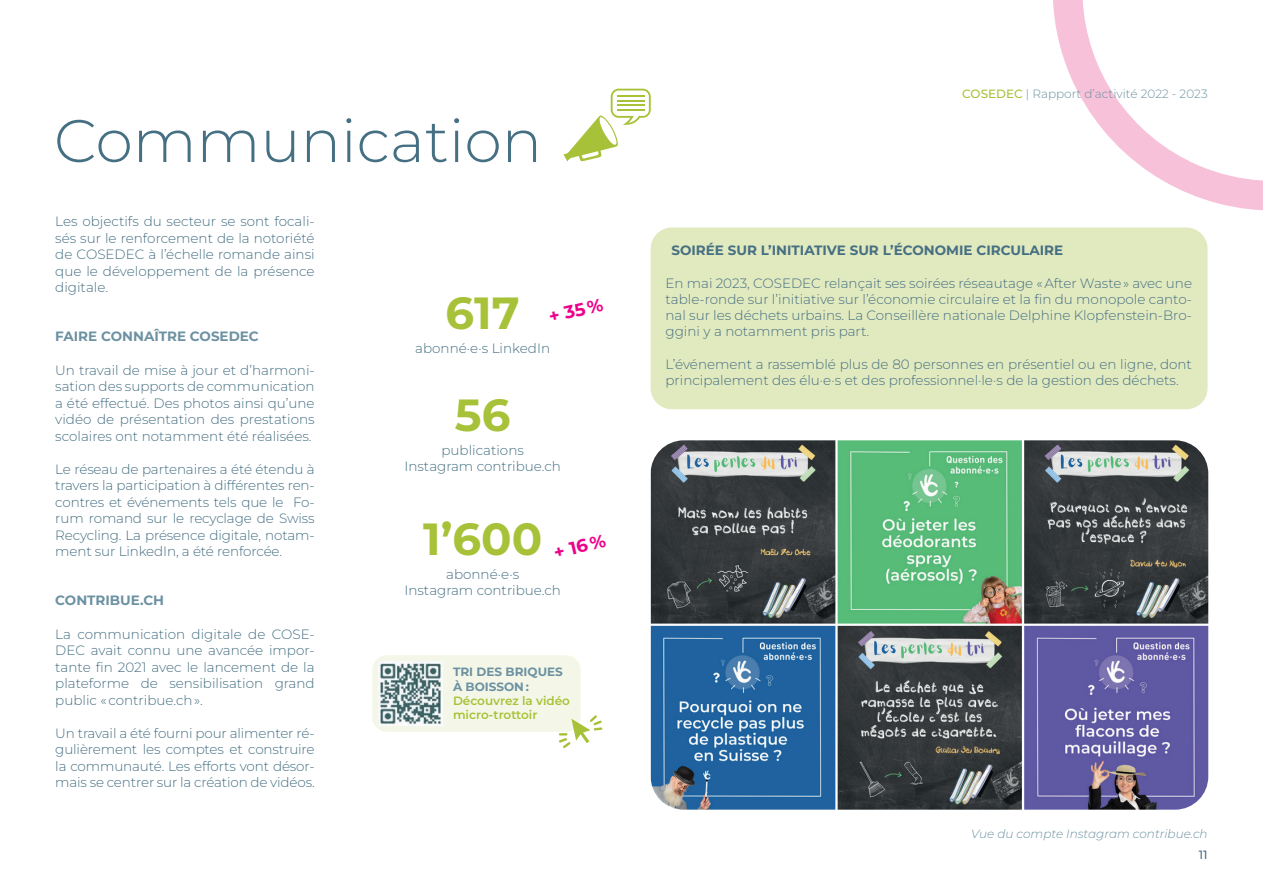
<style>
.page{position:relative;width:1263px;height:893px;background:#fff}
.page>*{position:absolute;margin:0;border:0;box-sizing:border-box;transform-origin:0 0}
.t1{font:300 60px "Montserrat";color:#456f82}
.t2{font:700 45px "Montserrat";color:#a7c239}
.t3{font:700 18px "Montserrat";color:#ed028c}
.t4{font:300 13.5px/16.5px "Montserrat";color:#456f82;text-align:justify}
.t5{font:700 13.5px "Montserrat";color:#456f82}
.t6{font:700 13.5px "Montserrat";color:#6c91a2}
.t7{font:300 12px "Montserrat";color:#6c91a2}
.t8{font:italic 300 12px "Montserrat";color:#6c91a2}
.t9{font:600 12px/14.4px "Montserrat";color:#a7c239}
.t10{font:700 12px/14.4px "Montserrat";color:#6c91a2}
.t11{font:500 12px "Montserrat";color:#456f82}
.s1{font-weight:500;color:#a7c239}
</style>
<div class="page">
<svg style="left:1053px;top:0;width:210px;height:210px"></svg>
<div style="left:651px;top:227px;width:556px;height:182px;background:#e1e9bf;border-radius:21px"></div>
<img style="left:651px;top:440px;width:557px;height:370px">
<div style="left:372px;top:655px;width:209px;height:77px;background:#f4f7e7;border-radius:15px"></div>
<img style="left:379px;top:662px;width:64px;height:63px">
<svg style="left:559px;top:715px;width:43px;height:33px"></svg>
<svg style="left:563px;top:89px;width:88px;height:73px"></svg>
<h1 class="t1" style="left:54px;top:101px;width:489px">Communication</h1>
<p class="t4" style="left:55px;top:213px;width:261px">Les objectifs du secteur se sont focali&shy;sés sur le renforcement de la notoriété de COSEDEC à l’échelle romande ainsi que le développement de la présence digitale.</p>
<p class="t6" style="left:55px;top:328px;width:205px">FAIRE CONNAÎTRE COSEDEC</p>
<p class="t4" style="left:55px;top:361px;width:261px">Un travail de mise à jour et d’harmoni&shy;sation des supports de communication a été effectué. Des photos ainsi qu’une vidéo de présentation des prestations scolaires ont notamment été réalisées.</p>
<p class="t4" style="left:55px;top:460px;width:261px">Le réseau de partenaires a été étendu à travers la participation à différentes ren&shy;contres et événements tels que le Fo&shy;rum romand sur le recyclage de Swiss Recycling. La présence digitale, notam&shy;ment sur LinkedIn, a été renforcée.</p>
<p class="t6" style="left:55px;top:592px;width:110px">CONTRIBUE.CH</p>
<p class="t4" style="left:55px;top:625px;width:261px">La communication digitale de COSE-DEC avait connu une avancée impor&shy;tante fin 2021 avec le lancement de la plateforme de sensibilisation grand public « contribue.ch ».</p>
<p class="t4" style="left:55px;top:724px;width:261px">Un travail a été fourni pour alimenter ré&shy;gulièrement les comptes et construire la communauté. Les efforts vont désor&shy;mais se centrer sur la création de vidéos.</p>
<h2 class="t2" style="left:445px;top:283px;width:76px">617</h2>
<p class="t4" style="left:415px;top:340px;width:136px">abonné·e·s LinkedIn</p>
<h3 class="t3" style="left:546px;top:305px;width:57px;rotate:-13deg">+ 35 %</h3>
<h2 class="t2" style="left:455px;top:385px;width:57px">56</h2>
<p class="t4" style="left:404px;top:442px;width:158px;text-align:center">publications<br>Instagram contribue.ch</p>
<h2 class="t2" style="left:423px;top:509px;width:121px">1’600</h2>
<p class="t4" style="left:404px;top:566px;width:158px;text-align:center">abonné·e·s<br>Instagram contribue.ch</p>
<h3 class="t3" style="left:551px;top:541px;width:54px;rotate:-13deg">+ 16 %</h3>
<p class="t10" style="left:453px;top:664px;width:111px">TRI DES BRIQUES<br>À BOISSON :</p>
<p class="t9" style="left:453px;top:693px;width:119px">Découvrez la vidéo micro-trottoir</p>
<p class="t7" style="left:962px;top:85px;width:247px"><span class="s1">COSEDEC</span> | Rapport d’activité 2022 - 2023</p>
<p class="t5" style="left:671px;top:242px;width:393px">SOIRÉE SUR L’INITIATIVE SUR L’ÉCONOMIE CIRCULAIRE</p>
<p class="t4" style="left:665px;top:275px;width:528px">En mai 2023, COSEDEC relançait ses soirées réseautage « After Waste » avec une table-ronde sur l’initiative sur l’économie circulaire et la fin du monopole canto&shy;nal sur les déchets urbains. La Conseillère nationale Delphine Klopfenstein-Bro&shy;ggini y a notamment pris part.</p>
<p class="t4" style="left:665px;top:356px;width:528px">L’événement a rassemblé plus de 80 personnes en présentiel ou en ligne, dont principalement des élu·e·s et des professionnel·le·s de la gestion des déchets.</p>
<p class="t8" style="left:971px;top:825px;width:238px">Vue du compte Instagram contribue.ch</p>
<p class="t11" style="left:1199px;top:847px;width:10px">11</p>
</div>
